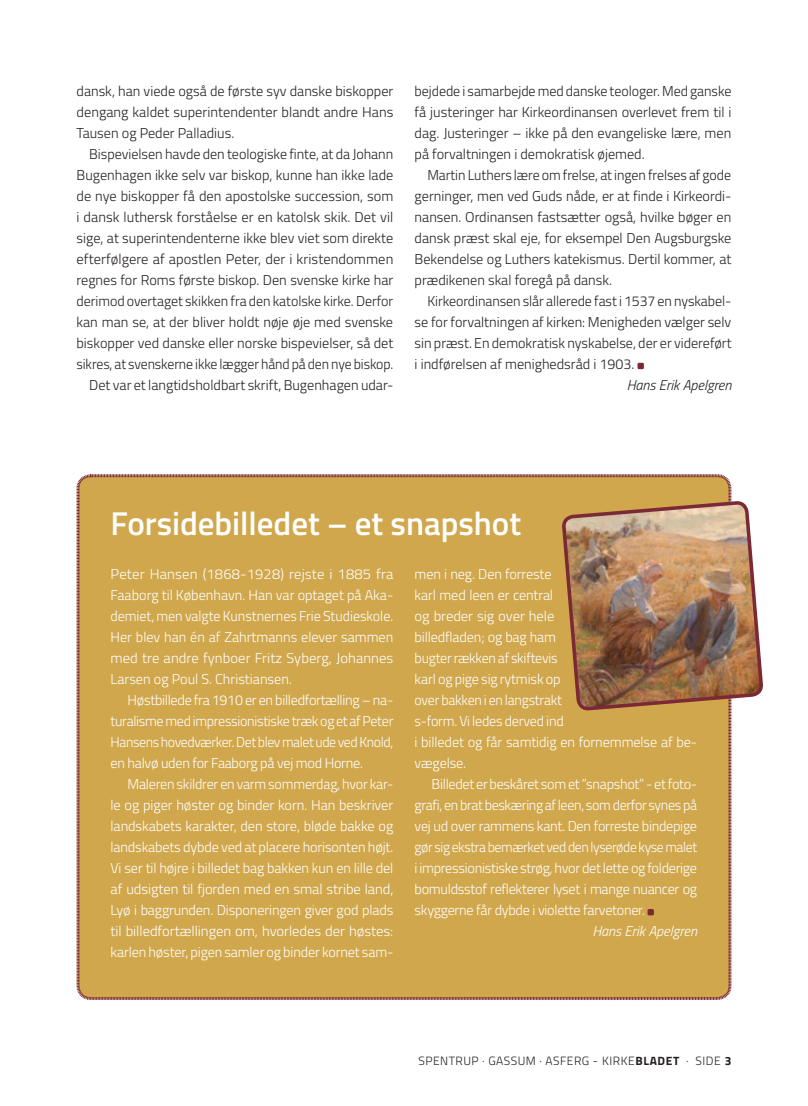
<style>
.page{position:relative;width:808px;height:1106px;background:#fff}
.page>*{position:absolute;margin:0;border:0;box-sizing:border-box;transform-origin:0 0}
.t1{font:600 33px "Titillium";color:#fff}
.t2{font:300 14.25px/21px "Titillium";letter-spacing:-.01em;color:#fff;text-align:justify}
.t3{font:300 14.25px/21px "Titillium";color:#231f20;text-align:justify}
.t4{font:italic 300 14.25px "Titillium";color:#231f20}
.t5{font:italic 300 14.25px "Titillium";color:#fff}
.t6{font:300 12px "Titillium";letter-spacing:.04em;color:#231f20}
.s1{font-weight:700}
</style>
<div class="page">
<div style="left:637px;top:363px;width:7px;height:6px;background:#7b2934"></div>
<div style="left:76px;top:474px;width:656px;height:526px;background:#d0a74c"></div>
<div style="left:647px;top:909px;width:7px;height:6px;background:#7b2934"></div>
<img style="left:563px;top:474px;width:199px;height:235px">
<p class="t3" style="left:77px;top:80px;width:318px">dansk, han viede også de første syv danske biskopper dengang kaldet superintendenter blandt andre Hans Tausen og Peder Palladius.</p>
<p class="t3" style="left:77px;top:143px;width:318px;text-align:right">Bispevielsen havde den teologiske finte, at da Johann Bugenhagen ikke selv var biskop, kunne han ikke lade de nye biskopper få den apostolske succession, som i dansk luthersk forståelse er en katolsk skik. Det vil sige, at superintendenterne ikke blev viet som direkte efterfølgere af apostlen Peter, der i kristendommen regnes for Roms første biskop. Den svenske kirke har derimod overtaget skikken fra den katolske kirke. Derfor kan man se, at der bliver holdt nøje øje med svenske biskopper ved danske eller norske bispevielser, så det sikres, at svenskerne ikke lægger hånd på den nye biskop.<br>Det var et langtidsholdbart skrift, Bugenhagen udar-</p>
<p class="t3" style="left:415px;top:80px;width:318px">bejdede i samarbejde med danske teologer. Med ganske få justeringer har Kirkeordinansen overlevet frem til i dag. Justeringer – ikke på den evangeliske lære, men på forvaltningen i demokratisk øjemed.</p>
<p class="t3" style="left:415px;top:164px;width:318px;text-indent:13px">Martin Luthers lære om frelse, at ingen frelses af gode gerninger, men ved Guds nåde, er at finde i Kirkeordi&shy;nansen. Ordinansen fastsætter også, hvilke bøger en dansk præst skal eje, for eksempel Den Augsburgske Bekendelse og Luthers katekismus. Dertil kommer, at prædikenen skal foregå på dansk.</p>
<p class="t3" style="left:415px;top:290px;width:318px;text-indent:13px">Kirkeordinansen slår allerede fast i 1537 en nyskabel&shy;se for forvaltningen af kirken: Menigheden vælger selv sin præst. En demokratisk nyskabelse, der er videreført i indførelsen af menighedsråd i 1903.</p>
<p class="t4" style="left:627px;top:375px;width:106px">Hans Erik Apelgren</p>
<h1 class="t1" style="left:111px;top:499px;width:412px">Forsidebilledet – et snapshot</h1>
<p class="t2" style="left:111px;top:563px;width:284px">Peter Hansen (1868-1928) rejste i 1885 fra Faaborg til København. Han var optaget på Aka&shy;demiet, men valgte Kunstnernes Frie Studieskole.<br>Her blev han én af Zahrtmanns elever sammen med tre andre fynboer Fritz Syberg, Johannes Larsen og Poul S. Christiansen.</p>
<p class="t2" style="left:111px;top:689px;width:284px;text-indent:17px">Høstbillede fra 1910 er en billedfortælling – na&shy;turalisme med impressionistiske træk og et af Peter Hansens hovedværker. Det blev malet ude ved Knold, en halvø uden for Faaborg på vej mod Horne.</p>
<p class="t2" style="left:111px;top:773px;width:284px;text-indent:17px">Maleren skildrer en varm sommerdag, hvor kar&shy;le og piger høster og binder korn. Han beskriver landskabets karakter, den store, bløde bakke og landskabets dybde ved at placere horisonten højt.<br>Vi ser til højre i billedet bag bakken kun en lille del af udsigten til fjorden med en smal stribe land, Lyø i baggrunden. Disponeringen giver god plads til billedfortællingen om, hvorledes der høstes: karlen høster, pigen samler og binder kornet sam-</p>
<p class="t2" style="left:415px;top:563px;width:284px;text-align:left">men i neg. Den forreste<br>karl med leen er central<br>og breder sig over hele<br>billedfladen; og bag ham<br>bugter rækken af skiftevis<br>karl og pige sig rytmisk op<br>over bakken i en langstrakt<br>s-form. Vi ledes derved ind<br>i billedet og får samtidig en fornemmelse af be&shy;vægelse.</p>
<p class="t2" style="left:415px;top:773px;width:284px;text-indent:17px">Billedet er beskåret som et ”snapshot” - et foto&shy;grafi, en brat beskæring af leen, som derfor synes på vej ud over rammens kant. Den forreste bindepige gør sig ekstra bemærket ved den lyserøde kyse malet i impressionistiske strøg, hvor det lette og folderige bomuldsstof reflekterer lyset i mange nuancer og skyggerne får dybde i violette farvetoner.</p>
<p class="t5" style="left:592px;top:921px;width:106px">Hans Erik Apelgren</p>
<p class="t6" style="left:418px;top:1052px;width:314px">SPENTRUP · GASSUM · ASFERG - KIRKE<span class="s1">BLADET</span> · SIDE <span class="s1">3</span></p>
</div>
